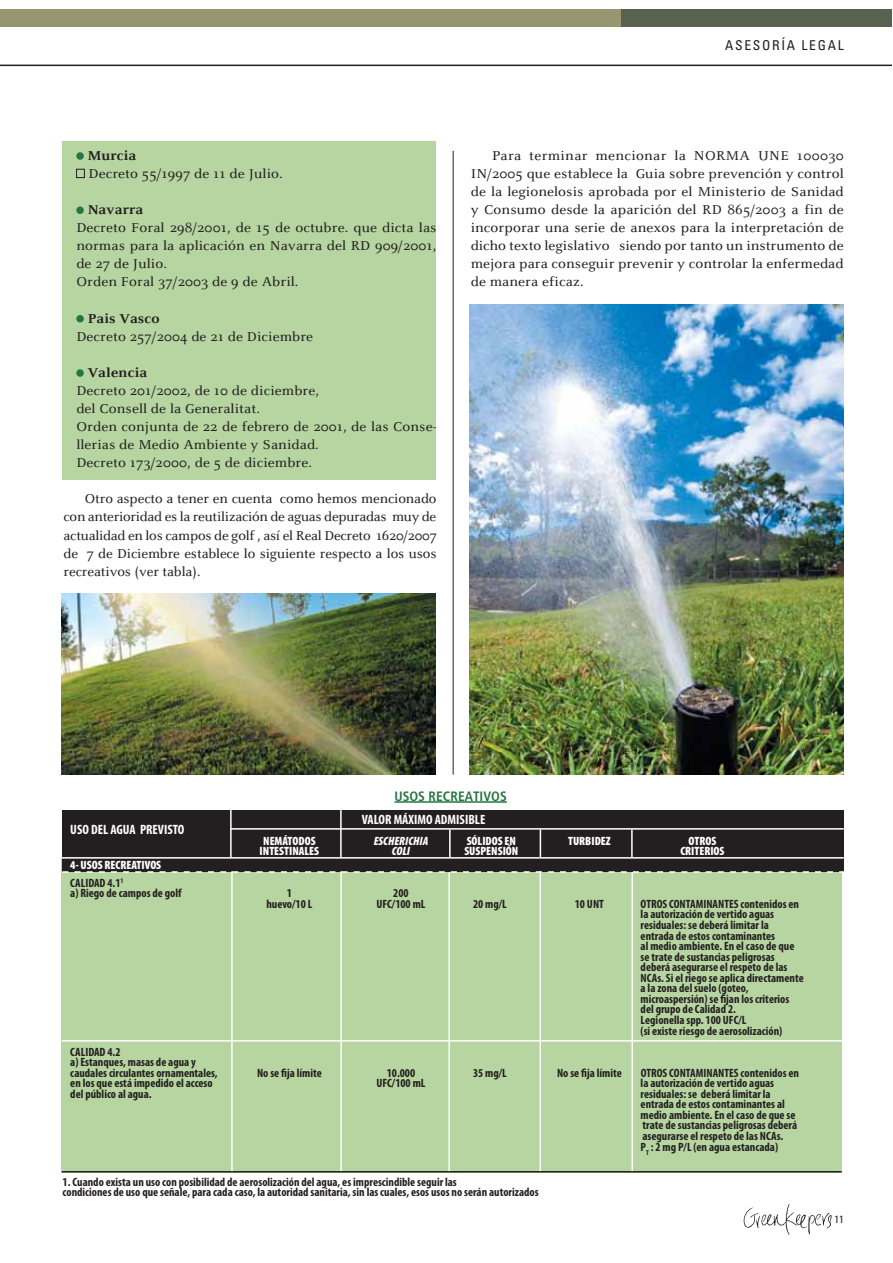
<style>
.page{position:relative;width:893px;height:1263px;background:#fff}
.page>*{position:absolute;margin:0;border:0;box-sizing:border-box;transform-origin:0 0}
.t1{font:13.5px/18.1px "Celeste ST";letter-spacing:.005em;color:#231f20}
.t2{font:700 condensed 13.5px "Myriad Pro";color:#fff}
.t3{font:700 13.5px "Celeste ST";letter-spacing:.005em;color:#231f20}
.t4{font:700 condensed 13.5px "Frutiger";color:#267643}
.t5{font:condensed 13.5px "Univers LT Std";letter-spacing:.125em;color:#231f20}
.t6{font:700 condensed 12px/10.5px "Myriad Pro";color:#231f20}
.t7{font:900 condensed 12px/17.4px "Myriad Pro";color:#fff}
.t8{font:italic 900 condensed 12px "Myriad Pro";color:#fff}
.t9{font:condensed 10.5px "Univers LT Std";color:#231f20}
.s1{font-weight:700;color:#231f20}
.s2{color:#000}
</style>
<div class="page">
<img style="left:743px;top:1204px;width:87px;height:31px">
<div style="left:62px;top:142px;width:374px;height:338px;background:#b6d5a0"></div>
<div style="left:1px;top:10px;width:891px;height:17px;background:#969671"></div>
<div style="left:621px;top:10px;width:271px;height:17px;background:#59624e"></div>
<hr style="left:1px;top:65px;width:891px;height:1px;background:#231f20">
<svg style="left:76px;top:152px;width:8px;height:8px"></svg>
<div style="left:76px;top:169px;width:9px;height:9px;border:1px solid #231f20"></div>
<svg style="left:76px;top:207px;width:8px;height:7px"></svg>
<svg style="left:76px;top:315px;width:8px;height:8px"></svg>
<svg style="left:76px;top:369px;width:8px;height:8px"></svg>
<hr style="left:453px;top:151px;width:1px;height:624px;background:#231f20">
<img style="left:62px;top:594px;width:374px;height:181px">
<div style="left:62px;top:858px;width:780px;height:315px;background:#b6d5a0"></div>
<div style="left:62px;top:810px;width:782px;height:62px;background:#231f20"></div>
<hr style="left:394px;top:801px;width:113px;height:2px;background:#267643">
<svg style="left:61px;top:871px;width:783px;height:2px"></svg>
<hr style="left:230px;top:810px;width:2px;height:47px;background:#fff">
<hr style="left:340px;top:810px;width:2px;height:47px;background:#fff">
<hr style="left:449px;top:830px;width:2px;height:27px;background:#fff">
<svg style="left:540px;top:830px;width:1px;height:27px"></svg>
<hr style="left:631px;top:830px;width:2px;height:27px;background:#fff">
<hr style="left:340px;top:871px;width:2px;height:302px;background:#fff">
<hr style="left:231px;top:871px;width:2px;height:302px;background:#fff">
<hr style="left:448px;top:872px;width:2px;height:301px;background:#fff">
<hr style="left:539px;top:871px;width:2px;height:302px;background:#fff">
<hr style="left:631px;top:872px;width:2px;height:301px;background:#fff">
<hr style="left:231px;top:828px;width:613px;height:2px;background:#fff">
<hr style="left:62px;top:857px;width:782px;height:2px;background:#fff">
<hr style="left:62px;top:1040px;width:782px;height:2px;background:#fff">
<img style="left:470px;top:304px;width:374px;height:471px">
<hr style="left:62px;top:1171px;width:780px;height:2px;background:#231f20">
<p class="t5" style="left:725px;top:37px;width:120px">ASESORÍA LEGAL</p>
<p class="t3" style="left:88px;top:150px;width:50px">Murcia</p>
<p class="t1" style="left:88px;top:165px;width:196px">Decreto 55/1997 de 11 de Julio.</p>
<p class="t3" style="left:88px;top:204px;width:57px">Navarra</p>
<p class="t1" style="left:76px;top:220px;width:362px">Decreto Foral 298/2001, de 15 de octubre. que dicta las normas para la aplicación en Navarra del RD 909/2001, de 27 de Julio.<br>Orden Foral 37/2003 de 9 de Abril.</p>
<p class="t3" style="left:88px;top:312px;width:73px">Pais Vasco</p>
<p class="t1" style="left:76px;top:328px;width:238px">Decreto 257/2004 de 21 de Diciembre</p>
<p class="t3" style="left:88px;top:367px;width:61px">Valencia</p>
<p class="t1" style="left:76px;top:382px;width:362px">Decreto 201/2002, de 10 de diciembre,<br>del Consell de la Generalitat.<br>Orden conjunta de 22 de febrero de 2001, de las Conse&shy;llerias de Medio Ambiente y Sanidad.<br>Decreto 173/2000, de 5 de diciembre.</p>
<p class="t1" style="left:64px;top:491px;width:375px;text-align:justify;text-indent:21px">Otro aspecto a tener en cuenta como hemos mencionado con anterioridad es la reutilización de aguas depuradas muy de actualidad en los campos de golf , así el Real Decreto 1620/2007 de 7 de Diciembre establece lo siguiente respecto a los usos recreativos (ver tabla).</p>
<p class="t1" style="left:471px;top:147px;width:375px;text-align:justify;text-indent:21px">Para terminar mencionar la NORMA UNE 100030<br>IN/2005 que establece la Guia sobre prevención y control de la legionelosis aprobada por el Ministerio de Sanidad y Consumo desde la aparición del RD 865/2003 a fin de incorporar una serie de anexos para la interpretación de dicho texto legislativo siendo por tanto un instrumento de mejora para conseguir prevenir y controlar la enfermedad de manera eficaz.</p>
<p class="t2" style="left:70px;top:824px;width:116px">USO DEL AGUA PREVISTO</p>
<p class="t4" style="left:394px;top:791px;width:114px">USOS RECREATIVOS</p>
<p class="t2" style="left:362px;top:814px;width:125px">VALOR MÁXIMO ADMISIBLE</p>
<p class="t7" style="left:263px;top:833px;width:54px">NEMÁTODOS</p>
<p class="t8" style="left:374px;top:833px;width:56px">ESCHERICHIA</p>
<p class="t7" style="left:467px;top:833px;width:51px">SÓLIDOS EN</p>
<p class="t7" style="left:568px;top:833px;width:44px">TURBIDEZ</p>
<p class="t7" style="left:688px;top:833px;width:29px">OTROS</p>
<p class="t7" style="left:260px;top:843px;width:61px">INTESTINALES</p>
<p class="t8" style="left:392px;top:844px;width:20px">COLI</p>
<p class="t7" style="left:464px;top:843px;width:56px">SUSPENSIÓN</p>
<p class="t7" style="left:680px;top:843px;width:46px">CRITERIOS</p>
<p class="t7" style="left:70px;top:858px;width:92px">4- USOS RECREATIVOS<br><span class="s1">CALIDAD 4.1</span><sup>1</sup></p>
<p class="t6" style="left:70px;top:889px;width:113px">a) Riego de campos de golf</p>
<p class="t6" style="left:287px;top:889px;width:7px">1</p>
<p class="t6" style="left:393px;top:889px;width:17px">200</p>
<p class="t6" style="left:266px;top:899px;width:47px">huevo/10 L</p>
<p class="t6" style="left:376px;top:899px;width:51px">UFC/100 mL</p>
<p class="t6" style="left:473px;top:899px;width:35px">20 mg/L</p>
<p class="t6" style="left:575px;top:899px;width:31px">10 UNT</p>
<p class="t6" style="left:641px;top:899px;width:165px">OTROS CONTAMINANTES contenidos en la autorización de vertido aguas residuales: se deberá limitar la entrada de estos contaminantes<br>al medio ambiente. En el caso de que se trate de sustancias peligrosas deberá asegurarse el respeto de las NCAs. Si el riego se aplica directamente a la zona del suelo (goteo, microaspersión) se fijan los criterios del grupo de Calidad 2.<br>Legionella spp. 100 UFC/L<br>(si existe riesgo de aerosolización)</p>
<p class="t6" style="left:70px;top:1047px;width:149px">CALIDAD 4.2<br>a) Estanques, masas de agua y caudales circulantes ornamentales,</p>
<p class="t6" style="left:257px;top:1068px;width:66px">No se fija límite</p>
<p class="t6" style="left:387px;top:1068px;width:30px">10.000</p>
<p class="t6" style="left:473px;top:1068px;width:35px">35 mg/L</p>
<p class="t6" style="left:557px;top:1068px;width:66px">No se fija límite</p>
<p class="t6" style="left:641px;top:1068px;width:160px">OTROS CONTAMINANTES contenidos en</p>
<p class="t6" style="left:70px;top:1079px;width:144px">en los que está impedido el acceso</p>
<p class="t6" style="left:376px;top:1079px;width:51px">UFC/100 mL</p>
<p class="t6" style="left:641px;top:1079px;width:135px">la autorización de vertido aguas</p>
<p class="t6" style="left:70px;top:1089px;width:83px">del público al agua.</p>
<p class="t6" style="left:640px;top:1089px;width:158px">residuales: se deberá limitar la entrada de estos contaminantes al medio ambiente. En el caso de que se trate de sustancias peligrosas deberá asegurarse el respeto de las NCAs.<br>P<sub>T</sub> : 2 mg P/L (en agua estancada)</p>
<p class="t6" style="left:63px;top:1177px;width:477px">1. Cuando exista un uso con posibilidad de aerosolización del agua, es imprescindible seguir las<br>condiciones de uso que señale, para cada caso, la autoridad sanitaria, sin las cuales, esos usos no serán autorizados</p>
<p class="t9" style="left:829px;top:1214px;width:16px"><span class="s2">/</span> 11</p>
</div>
